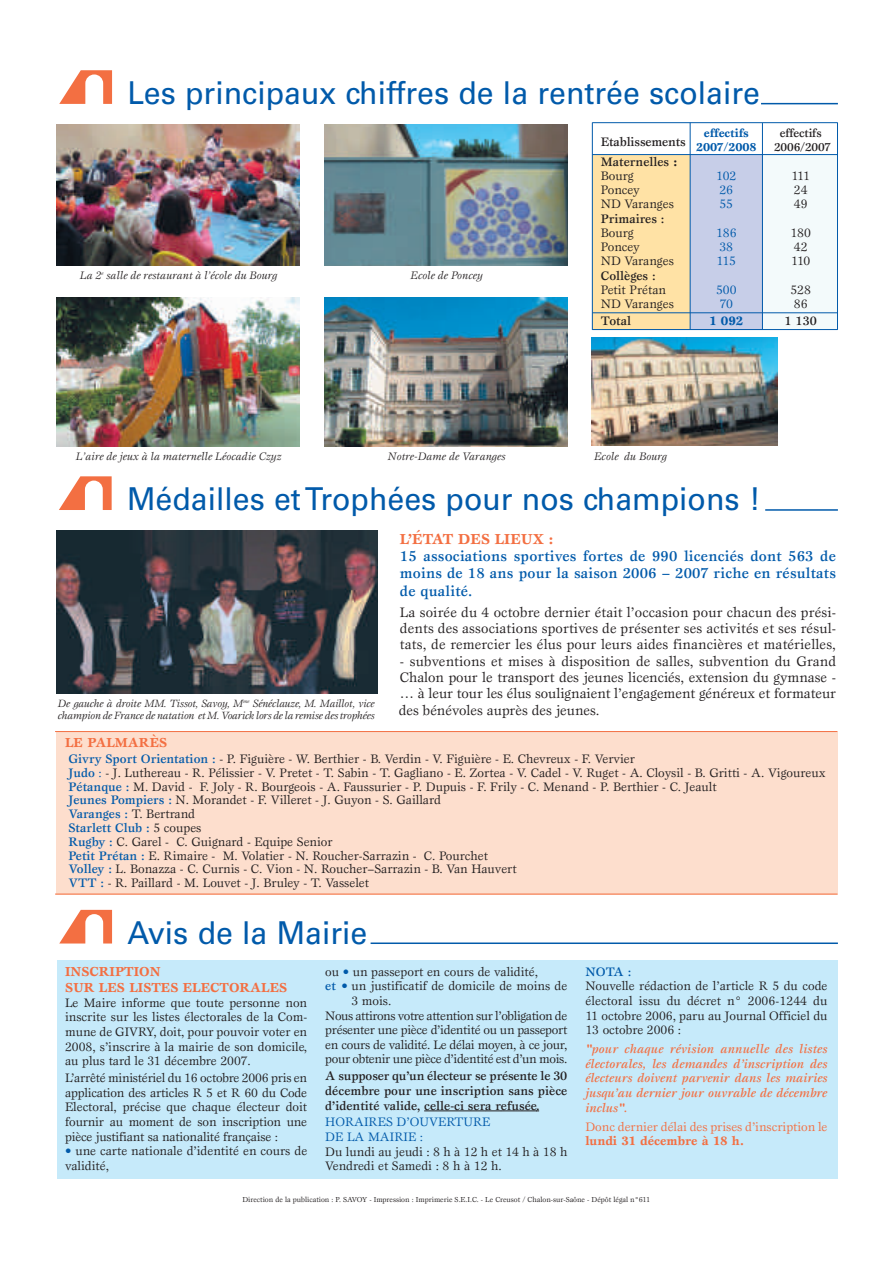
<style>
.page{position:relative;width:893px;height:1263px;background:#fff}
.page>*{position:absolute;margin:0;border:0;box-sizing:border-box;transform-origin:0 0}
.t1{font:31.5px "Univers";color:#015aaa;scale:.96 1}
.t2{font:500 15px/17.2px "Esprit";letter-spacing:.01em;color:#015aaa;text-align:justify}
.t3{font:700 15px "Esprit";color:#f36f42}
.t4{font:14.25px/16.4px "Esprit";color:#231f20;text-align:justify}
.t5{font:700 13.5px/15.5px "Esprit";color:#f36f42}
.t6{font:12.75px/14.7px "Esprit";color:#231f20}
.t7{font:500 12.75px/14.7px "Esprit";color:#231f20;text-align:justify}
.t8{font:italic 500 12.75px/14.7px "Esprit";color:#f36f42;text-align:justify}
.t9{font:12.75px "Esprit";letter-spacing:-.02em;color:#231f20}
.t10{font:12.75px/14.7px "Esprit";color:#015aaa}
.t11{font:12.75px "Esprit";letter-spacing:-.03em;color:#231f20}
.t12{font:12.75px "Esprit";letter-spacing:-.025em;color:#231f20}
.t13{font:12.75px "Esprit";color:#f36f42}
.t14{font:700 12.75px "Esprit";color:#f36f42}
.t15{font:500 12.75px "Esprit";color:#015aaa}
.t16{font:700 12.75px "Esprit";color:#015aaa}
.t17{font:700 12px "Esprit";letter-spacing:-.01em;color:#015aaa}
.t18{font:500 12px "Esprit";letter-spacing:-.01em;color:#231f20}
.t19{font:italic 11.25px "Esprit";color:#231f20}
.t20{font:italic 10.8px/12.5px "Esprit";letter-spacing:-.025em;color:#231f20}
.t21{font:7.5px "Esprit";color:#231f20}
.s1{font-weight:700}
.s2{font-weight:400}
.s3{font-weight:500;color:#015aaa}
.s4{color:#015aaa}
</style>
<div class="page">
<div style="left:56px;top:732px;width:781px;height:162px;background:#fddecd"></div>
<div style="left:592px;top:155px;width:98px;height:174px;background:#ffe2a5"></div>
<div style="left:690px;top:155px;width:73px;height:174px;background:#c7cee8"></div>
<div style="left:763px;top:155px;width:74px;height:174px;background:#f3fafb"></div>
<div style="left:57px;top:960px;width:781px;height:218px;background:#c6eafa"></div>
<svg style="left:59px;top:476px;width:53px;height:34px"></svg>
<hr style="left:765px;top:509px;width:73px;height:2px;background:#015aaa">
<svg style="left:59px;top:909px;width:54px;height:35px"></svg>
<svg style="left:59px;top:910px;width:53px;height:33px"></svg>
<hr style="left:371px;top:942px;width:467px;height:2px;background:#015aaa">
<hr style="left:424px;top:1110px;width:61px;height:1px;background:#231f20">
<svg style="left:485px;top:1110px;width:16px;height:1px"></svg>
<hr style="left:501px;top:1110px;width:36px;height:1px;background:#231f20">
<svg style="left:59px;top:70px;width:53px;height:34px"></svg>
<hr style="left:761px;top:103px;width:77px;height:1px;background:#015aaa">
<img style="left:56px;top:125px;width:244px;height:140px">
<img style="left:56px;top:297px;width:244px;height:149px">
<img style="left:324px;top:125px;width:244px;height:140px">
<img style="left:324px;top:297px;width:244px;height:149px">
<img style="left:592px;top:337px;width:186px;height:109px">
<img style="left:56px;top:531px;width:321px;height:162px">
<hr style="left:55px;top:894px;width:782px;height:1px;background:#f36f42">
<hr style="left:55px;top:731px;width:782px;height:1px;background:#f36f42">
<hr style="left:592px;top:122px;width:245px;height:1px;background:#015aaa">
<hr style="left:592px;top:154px;width:245px;height:1px;background:#015aaa">
<hr style="left:592px;top:312px;width:245px;height:1px;background:#015aaa">
<hr style="left:592px;top:329px;width:245px;height:1px;background:#015aaa">
<hr style="left:592px;top:122px;width:1px;height:208px;background:#015aaa">
<hr style="left:690px;top:123px;width:1px;height:206px;background:#015aaa">
<hr style="left:762px;top:123px;width:1px;height:206px;background:#015aaa">
<hr style="left:837px;top:122px;width:1px;height:208px;background:#015aaa">
<h1 class="t1" style="left:127px;top:80px;width:660px">Les principaux chiffres de la rentrée scolaire</h1>
<p class="t19" style="left:80px;top:271px;width:199px">La 2<sup>e</sup> salle de restaurant à l’école du Bourg</p>
<p class="t19" style="left:76px;top:452px;width:207px">L’aire de jeux à la maternelle Léocadie Czyz</p>
<p class="t19" style="left:410px;top:271px;width:74px">Ecole de Poncey</p>
<p class="t7" style="left:601px;top:135px;width:87px">Etablissements</p>
<p class="t7" style="left:601px;top:155px;width:78px;line-height:14.2px">Maternelles <span class="s1">:<br></span><span class="s2">Bourg</span></p>
<p class="t17" style="left:704px;top:128px;width:46px">effectifs</p>
<p class="t18" style="left:780px;top:128px;width:44px">effectifs</p>
<p class="t17" style="left:696px;top:142px;width:62px">2007/2008</p>
<p class="t18" style="left:774px;top:143px;width:58px">2006/2007</p>
<p class="t10" style="left:716px;top:169px;width:22px">102</p>
<p class="t6" style="left:791px;top:169px;width:20px">111</p>
<p class="t6" style="left:601px;top:183px;width:40px">Poncey</p>
<p class="t10" style="left:719px;top:183px;width:15px">26</p>
<p class="t6" style="left:794px;top:183px;width:15px">24</p>
<p class="t6" style="left:601px;top:198px;width:75px">ND Varanges</p>
<p class="t10" style="left:719px;top:198px;width:15px">55</p>
<p class="t6" style="left:794px;top:198px;width:15px">49</p>
<p class="t7" style="left:601px;top:212px;width:65px">Primaires :</p>
<p class="t6" style="left:601px;top:226px;width:34px">Bourg</p>
<p class="t10" style="left:716px;top:226px;width:22px">186</p>
<p class="t6" style="left:790px;top:226px;width:22px">180</p>
<p class="t6" style="left:601px;top:240px;width:40px">Poncey</p>
<p class="t10" style="left:719px;top:240px;width:15px">38</p>
<p class="t6" style="left:794px;top:240px;width:15px">42</p>
<p class="t6" style="left:601px;top:255px;width:75px">ND Varanges</p>
<p class="t10" style="left:716px;top:255px;width:21px">115</p>
<p class="t6" style="left:791px;top:255px;width:21px">110</p>
<p class="t7" style="left:601px;top:269px;width:56px">Collèges :</p>
<p class="t6" style="left:601px;top:283px;width:67px">Petit Prétan</p>
<p class="t10" style="left:716px;top:283px;width:22px">500</p>
<p class="t6" style="left:790px;top:283px;width:22px">528</p>
<p class="t6" style="left:601px;top:297px;width:75px">ND Varanges</p>
<p class="t10" style="left:720px;top:297px;width:15px">70</p>
<p class="t6" style="left:794px;top:297px;width:15px">86</p>
<p class="t7" style="left:601px;top:314px;width:32px">Total</p>
<p class="t16" style="left:709px;top:316px;width:36px">1 092</p>
<p class="t7" style="left:785px;top:314px;width:34px">1 130</p>
<p class="t19" style="left:388px;top:452px;width:119px">Notre-Dame de Varanges</p>
<p class="t19" style="left:594px;top:452px;width:74px">Ecole du Bourg</p>
<h1 class="t1" style="left:127px;top:486px;width:661px">Médailles et Trophées pour nos champions !</h1>
<p class="t3" style="left:400px;top:533px;width:155px">L’ÉTAT DES LIEUX :</p>
<p class="t2" style="left:400px;top:549px;width:437px">15 associations sportives fortes de 990 licenciés dont 563 de moins de 18 ans pour la saison 2006 – 2007 riche en résultats de qualité.</p>
<p class="t4" style="left:400px;top:605px;width:437px">La soirée du 4 octobre dernier était l’occasion pour chacun des prési&shy;dents des associations sportives de présenter ses activités et ses résul&shy;tats, de remercier les élus pour leurs aides financières et matérielles,</p>
<p class="t4" style="left:399px;top:654px;width:439px">- subventions et mises à disposition de salles, subvention du Grand Chalon pour le transport des jeunes licenciés, extension du gymnase - … à leur tour les élus soulignaient l’engagement généreux et formateur des bénévoles auprès des jeunes.</p>
<p class="t6" style="left:69px;top:753px;width:758px;line-height:13.8px"><span class="s3">Givry Sport Orientation :</span> - P. Figuière - W. Berthier - B. Verdin - V. Figuière - E. Chevreux - F. Vervier<br><span class="s3">Judo</span> <span class="s4">:</span> - J. Luthereau - R. Pélissier - V. Pretet - T. Sabin - T. Gagliano - E. Zortea - V. Cadel - V. Ruget - A. Cloysil - B. Gritti - A. Vigoureux <span class="s3">Pétanque :</span> M. David - F. Joly - R. Bourgeois - A. Faussurier - P. Dupuis - F. Frily - C. Menand - P. Berthier - C. Jeault<br><span class="s3">Jeunes Pompiers :</span> N. Morandet - F. Villeret - J. Guyon - S. Gaillard<br><span class="s3">Varanges :</span> T. Bertrand<br><span class="s3">Starlett Club :</span> 5 coupes<br><span class="s3">Rugby :</span> C. Garel - C. Guignard - Equipe Senior<br><span class="s3">Petit Prétan :</span> E. Rimaire - M. Volatier - N. Roucher-Sarrazin - C. Pourchet<br><span class="s3">Volley :</span> L. Bonazza - C. Curnis - C. Vion - N. Roucher–Sarrazin - B. Van Hauvert<br><span class="s3">VTT :</span> - R. Paillard - M. Louvet - J. Bruley - T. Vasselet</p>
<h1 class="t1" style="left:127px;top:920px;width:251px">Avis de la Mairie</h1>
<p class="t5" style="left:65px;top:965px;width:224px">INSCRIPTION<br>SUR LES LISTES ELECTORALES</p>
<p class="t6" style="left:65px;top:996px;width:244px;text-align:justify">Le Maire informe que toute personne non inscrite sur les listes électorales de la Com&shy;mune de GIVRY, doit, pour pouvoir voter en 2008, s’inscrire à la mairie de son domicile, au plus tard le 31 décembre 2007.</p>
<p class="t6" style="left:65px;top:1071px;width:244px;text-align:justify">L’arrêté ministériel du 16 octobre 2006 pris en application des articles R 5 et R 60 du Code Electoral, précise que chaque électeur doit fournir au moment de son inscription une pièce justifiant sa nationalité française :</p>
<p class="t6" style="left:65px;top:1145px;width:244px"><span class="s4">•</span> une carte nationale d’identité en cours de validité,</p>
<p class="t20" style="left:58px;top:697px;width:318px">De gauche à droite MM. Tissot, Savoy, M<sup>me</sup> Sénéclauze, M. Maillot, vice champion de France de natation et M. Voarick lors de la remise des trophées</p>
<p class="t5" style="left:65px;top:736px;width:104px">LE PALMARÈS</p>
<p class="t6" style="left:325px;top:965px;width:214px">ou <span class="s4">•</span> un passeport en cours de validité,</p>
<p class="t6" style="left:325px;top:979px;width:244px"><span class="s3">et</span> <span class="s4">•</span> un justificatif de domicile de moins de</p>
<p class="t6" style="left:351px;top:994px;width:41px">3 mois.</p>
<p class="t11" style="left:325px;top:1010px;width:244px">Nous attirons votre attention sur l’obligation de</p>
<p class="t9" style="left:325px;top:1025px;width:244px">présenter une pièce d’identité ou un passeport</p>
<p class="t9" style="left:325px;top:1040px;width:244px">en cours de validité. Le délai moyen, à ce jour,</p>
<p class="t12" style="left:325px;top:1054px;width:244px">pour obtenir une pièce d’identité est d’un mois.</p>
<p class="t7" style="left:325px;top:1070px;width:244px">A supposer qu’un électeur se présente le 30 décembre pour une inscription sans pièce d’identité valide, celle-ci sera refusée.</p>
<p class="t10" style="left:325px;top:1116px;width:167px">HORAIRES D’OUVERTURE<br>DE LA MAIRIE :</p>
<p class="t6" style="left:325px;top:1145px;width:244px">Du lundi au jeudi : 8 h à 12 h et 14 h à 18 h<br>Vendredi et Samedi : 8 h à 12 h.</p>
<p class="t15" style="left:585px;top:966px;width:47px">NOTA :</p>
<p class="t6" style="left:585px;top:979px;width:244px;text-align:justify">Nouvelle rédaction de l’article R 5 du code électoral issu du décret n° 2006-1244 du 11 octobre 2006, paru au Journal Officiel du 13 octobre 2006 :</p>
<p class="t8" style="left:585px;top:1042px;width:244px">"pour chaque révision annuelle des listes électorales, les demandes d’inscription des électeurs doivent parvenir dans les mairies jusqu’au dernier jour ouvrable de décembre inclus".</p>
<p class="t13" style="left:585px;top:1121px;width:244px">Donc dernier délai des prises d’inscription le</p>
<p class="t14" style="left:585px;top:1136px;width:160px">lundi 31 décembre à 18 h.</p>
<p class="t21" style="left:242px;top:1197px;width:409px">Direction de la publication : P. SAVOY - Impression : Imprimerie S.E.I.C. - Le Creusot / Chalon-sur-Saône - Dépôt légal n°611</p>
</div>
